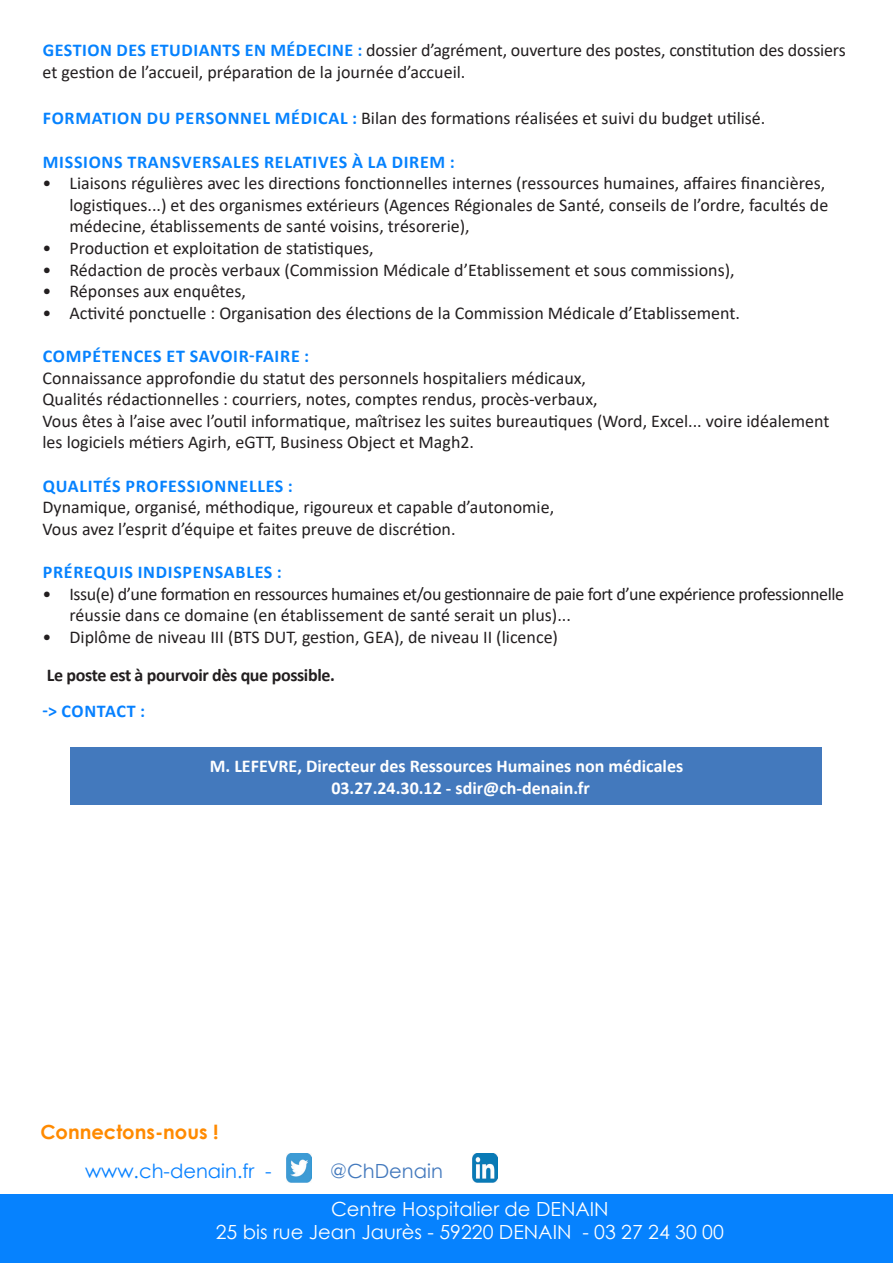
<style>
.page{position:relative;width:893px;height:1263px;background:#fff}
.page>*{position:absolute;margin:0;border:0;box-sizing:border-box;transform-origin:0 0}
.t1{font:19.5px "Century Gothic";color:#fff}
.t2{font:19.5px "Century Gothic";color:#0781ff}
.t3{font:700 19.5px "Century Gothic";color:#ff8a00}
.t4{font:19.5px "Century Gothic";color:#4379bd}
.t5{font:18px/21.6px "Calibri";color:#231f20}
.t6{font:18px/21.6px "Calibri";letter-spacing:-.025em;color:#231f20}
.t7{font:700 18px "Calibri";letter-spacing:.04em;color:#0682fe}
.t8{font:700 18px "Calibri";color:#fff}
.t9{font:700 18px "Calibri";letter-spacing:-.02em;color:#231f20}
.t10{font:700 18px "Calibri";letter-spacing:.035em;color:#0781ff}
.s1{font-weight:700;color:#0682fe}
</style>
<div class="page">
<div style="left:0;top:1195px;width:893px;height:68px;background:#0682fe"></div>
<img style="left:286px;top:1154px;width:26px;height:28px">
<img style="left:472px;top:1154px;width:25px;height:28px">
<div style="left:71px;top:748px;width:751px;height:57px;background:#4379bd"></div>
<p class="t5" style="left:43px;top:39px;width:805px"><span class="s1">GESTION DES ETUDIANTS EN MÉDECINE :</span> dossier d’agrément, ouverture des postes, constitution des dossiers et gestion de l’accueil, préparation de la journée d’accueil.</p>
<p class="t5" style="left:43px;top:107px;width:724px"><span class="s1">FORMATION DU PERSONNEL MÉDICAL :</span> Bilan des formations réalisées et suivi du budget utilisé.</p>
<p class="t7" style="left:43px;top:149px;width:413px">MISSIONS TRANSVERSALES RELATIVES À LA DIREM :</p>
<p class="t5" style="left:70px;top:172px;width:760px;text-indent:-27px">• Liaisons régulières avec les directions fonctionnelles internes (ressources humaines, affaires financières, logistiques...) et des organismes extérieurs (Agences Régionales de Santé, conseils de l’ordre, facultés de médecine, établissements de santé voisins, trésorerie),</p>
<p class="t5" style="left:43px;top:237px;width:333px">• Production et exploitation de statistiques,</p>
<p class="t5" style="left:43px;top:258px;width:694px">• Rédaction de procès verbaux (Commission Médicale d’Etablissement et sous commissions),</p>
<p class="t5" style="left:43px;top:280px;width:205px">• Réponses aux enquêtes,</p>
<p class="t5" style="left:43px;top:302px;width:699px">• Activité ponctuelle : Organisation des élections de la Commission Médicale d’Etablissement.</p>
<p class="t7" style="left:43px;top:343px;width:268px">COMPÉTENCES ET SAVOIR-FAIRE :</p>
<p class="t5" style="left:43px;top:366px;width:545px">Connaissance approfondie du statut des personnels hospitaliers médicaux,</p>
<p class="t5" style="left:43px;top:388px;width:557px">Qualités rédactionnelles : courriers, notes, comptes rendus, procès-verbaux,</p>
<p class="t5" style="left:43px;top:410px;width:788px">Vous êtes à l’aise avec l’outil informatique, maîtrisez les suites bureautiques (Word, Excel... voire idéalement les logiciels métiers Agirh, eGTT, Business Object et Magh2.</p>
<p class="t7" style="left:43px;top:473px;width:251px">QUALITÉS PROFESSIONNELLES :</p>
<p class="t5" style="left:43px;top:496px;width:513px">Dynamique, organisé, méthodique, rigoureux et capable d’autonomie,</p>
<p class="t5" style="left:43px;top:518px;width:414px">Vous avez l’esprit d’équipe et faites preuve de discrétion.</p>
<p class="t7" style="left:43px;top:559px;width:240px">PRÉREQUIS INDISPENSABLES :</p>
<p class="t6" style="left:70px;top:582px;width:776px;text-indent:-27px">• Issu(e) d’une formation en ressources humaines et/ou gestionnaire de paie fort d’une expérience professionnelle réussie dans ce domaine (en établissement de santé serait un plus)...</p>
<p class="t5" style="left:43px;top:626px;width:517px">• Diplôme de niveau III (BTS DUT, gestion, GEA), de niveau II (licence)</p>
<p class="t9" style="left:47px;top:663px;width:290px">Le poste est à pourvoir dès que possible.</p>
<p class="t10" style="left:43px;top:698px;width:104px">-&gt; CONTACT :</p>
<p class="t8" style="left:210px;top:754px;width:475px">M. LEFEVRE, Directeur des Ressources Humaines non médicales</p>
<p class="t8" style="left:331px;top:775px;width:260px">03.27.24.30.12 - sdir@ch-denain.fr</p>
<p class="t3" style="left:40px;top:1117px;width:180px">Connectons-nous !</p>
<p class="t2" style="left:85px;top:1158px;width:188px">www.ch-denain.fr -</p>
<p class="t4" style="left:330px;top:1158px;width:114px">@ChDenain</p>
<p class="t1" style="left:331px;top:1195px;width:279px">Centre Hospitalier de DENAIN</p>
<p class="t1" style="left:216px;top:1218px;width:510px">25 bis rue Jean Jaurès - 59220 DENAIN - 03 27 24 30 00</p>
</div>
